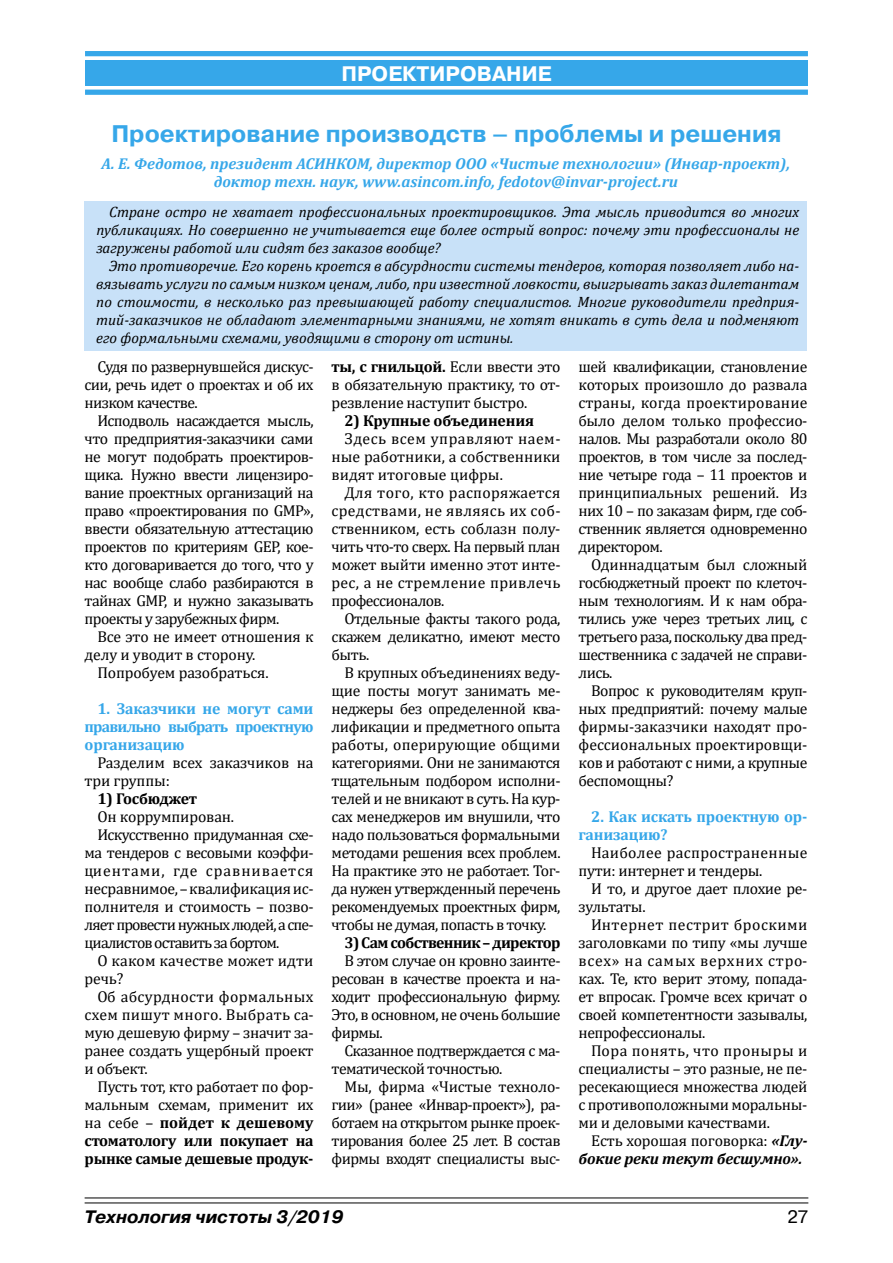
<style>
.page{position:relative;width:893px;height:1263px;background:#fff}
.page>*{position:absolute;margin:0;border:0;box-sizing:border-box;transform-origin:0 0}
.t1{font:700 24px "Pragmatica C";color:#36a7e9}
.t2{font:700 21px "Pragmatica C";color:#fff}
.t3{font:italic 700 18px "Pragmatica C";color:#000}
.t4{font:18px "Pragmatica C";color:#000}
.t5{font:15.75px/18px "Cambria";letter-spacing:-.03em;color:#000;text-align:justify}
.t6{font:italic 700 15.75px/18px "Cambria";color:#36a7e9;text-align:center}
.t7{font:15.75px/18px "Cambria";letter-spacing:-.01em;color:#000}
.t8{font:15.75px/18px "Cambria";letter-spacing:.02em;color:#000}
.t9{font:700 15.75px/18px "Cambria";letter-spacing:-.01em;color:#36a7e9;text-align:justify}
.t10{font:700 15.75px "Cambria";letter-spacing:-.02em;color:#000}
.t11{font:15.75px "Cambria";letter-spacing:-.06em;color:#000}
.t12{font:italic 700 15.75px/18px "Cambria";letter-spacing:-.01em;color:#000}
.t13{font:700 15.75px "Cambria";letter-spacing:-.04em;color:#000}
.t14{font:15.75px "Cambria";letter-spacing:.06em;color:#000}
.t15{font:15.75px "Cambria";letter-spacing:.01em;color:#000}
.t16{font:700 15.75px "Cambria";color:#000}
.t17{font:italic 15px/18px "Cambria";color:#000;text-align:justify}
.s1{font-weight:400}
.s2{font-weight:700}
.s3{font-weight:400;font-style:normal}
</style>
<div class="page">
<hr style="left:85px;top:1197px;width:723px;height:1px;background:#000">
<hr style="left:85px;top:1202px;width:723px;height:1px;background:#000">
<div style="left:85px;top:51px;width:723px;height:5px;background:#36a7e9"></div>
<div style="left:85px;top:90px;width:723px;height:5px;background:#36a7e9"></div>
<div style="left:85px;top:60px;width:723px;height:26px;background:#36a7e9"></div>
<div style="left:84px;top:201px;width:723px;height:150px;background:#c8e1f8"></div>
<h2 class="t2" style="left:341px;top:62px;width:212px">ПРОЕКТИРОВАНИЕ</h2>
<h1 class="t1" style="left:111px;top:120px;width:672px">Проектирование производств – проблемы и решения</h1>
<p class="t6" style="left:102px;top:154px;width:690px">А. Е. Федотов, президент АСИНКОМ, директор ООО «Чистые технологии» (Инвар-проект), доктор техн. наук, www.asincom.info, fedotov@invar-project.ru</p>
<p class="t17" style="left:96px;top:202px;width:704px;text-indent:13px">Стране остро не хватает профессиональных проектировщиков. Эта мысль приводится во многих публикациях. Но совершенно не учитывается еще более острый вопрос: почему эти профессионалы не загружены работой или сидят без заказов вообще?</p>
<p class="t17" style="left:96px;top:256px;width:704px;text-indent:13px">Это противоречие. Его корень кроется в абсурдности системы тендеров, которая позволяет либо на&shy;вязывать услуги по самым низком ценам, либо, при известной ловкости, выигрывать заказ дилетантам по стоимости, в несколько раз превышающей работу специалистов. Многие руководители предприя&shy;тий-заказчиков не обладают элементарными знаниями, не хотят вникать в суть дела и подменяют его формальными схемами, уводящими в сторону от истины.</p>
<p class="t5" style="left:85px;top:357px;width:230px;text-indent:13px">Судя по развернувшейся дискус&shy;сии, речь идет о проектах и об их низком качестве.</p>
<p class="t5" style="left:85px;top:411px;width:230px;text-indent:13px">Исподволь насаждается мысль, что предприятия-заказчики сами не могут подобрать проектиров&shy;щика. Нужно ввести лицензиро&shy;вание проектных организаций на право «проектирования по GMP», ввести обязательную аттестацию проектов по критериям GEP, кое&shy;кто договаривается до того, что у нас вообще слабо разбираются в тайнах GMP, и нужно заказывать проекты у зарубежных фирм.</p>
<p class="t7" style="left:97px;top:627px;width:218px">Все это не имеет отношения к</p>
<p class="t7" style="left:85px;top:645px;width:172px">делу и уводит в сторону.</p>
<p class="t7" style="left:97px;top:663px;width:173px">Попробуем разобраться.</p>
<p class="t9" style="left:85px;top:699px;width:230px;text-indent:13px">1. Заказчики не могут сами правильно выбрать проектную организацию</p>
<p class="t7" style="left:85px;top:753px;width:230px;text-indent:13px">Разделим всех заказчиков на три группы:</p>
<p class="t10" style="left:97px;top:787px;width:101px">1) Госбюджет</p>
<p class="t7" style="left:97px;top:807px;width:138px">Он коррумпирован.</p>
<p class="t5" style="left:97px;top:825px;width:218px">Искусственно придуманная схе-</p>
<p class="t5" style="left:85px;top:843px;width:230px">ма тендеров с весовыми коэффи-</p>
<p class="t14" style="left:85px;top:861px;width:230px">циентами, где сравнивается</p>
<p class="t5" style="left:85px;top:879px;width:230px">несравнимое, – квалификация ис-</p>
<p class="t5" style="left:85px;top:897px;width:230px">полнителя и стоимость – позво-</p>
<p class="t11" style="left:85px;top:915px;width:230px">ляет провести нужных людей, а спе-</p>
<p class="t11" style="left:85px;top:933px;width:196px">циалистов оставить за бортом.</p>
<p class="t15" style="left:97px;top:951px;width:218px">О каком качестве может идти</p>
<p class="t5" style="left:85px;top:969px;width:40px">речь?</p>
<p class="t8" style="left:97px;top:987px;width:218px">Об абсурдности формальных</p>
<p class="t8" style="left:85px;top:1005px;width:230px">схем пишут много. Выбрать са-</p>
<p class="t5" style="left:85px;top:1023px;width:230px">мую дешевую фирму – значит за-</p>
<p class="t5" style="left:85px;top:1041px;width:230px">ранее создать ущербный проект</p>
<p class="t5" style="left:85px;top:1059px;width:64px">и объект.</p>
<p class="t5" style="left:97px;top:1077px;width:218px">Пусть тот, кто работает по фор-</p>
<p class="t5" style="left:85px;top:1095px;width:230px">мальным схемам, применит их</p>
<p class="t16" style="left:85px;top:1111px;width:230px"><span class="s1">на себе –</span> пойдет к дешевому</p>
<p class="t10" style="left:85px;top:1129px;width:230px">стоматологу или покупает на</p>
<p class="t10" style="left:85px;top:1147px;width:230px">рынке самые дешевые продук-</p>
<p class="t5" style="left:332px;top:357px;width:230px"><span class="s2">ты, с гнильцой.</span> Если ввести это в обязательную практику, то от&shy;резвление наступит быстро.</p>
<p class="t10" style="left:344px;top:409px;width:191px">2) Крупные объединения</p>
<p class="t5" style="left:332px;top:429px;width:230px;text-indent:13px">Здесь всем управляют наем&shy;ные работники, а собственники видят итоговые цифры.</p>
<p class="t5" style="left:332px;top:483px;width:230px;text-indent:13px">Для того, кто распоряжается средствами, не являясь их соб&shy;ственником, есть соблазн полу&shy;чить что-то сверх. На первый план может выйти именно этот инте&shy;рес, а не стремление привлечь профессионалов.</p>
<p class="t5" style="left:332px;top:609px;width:230px;text-indent:13px">Отдельные факты такого рода, скажем деликатно, имеют место быть.</p>
<p class="t5" style="left:332px;top:663px;width:230px;text-indent:13px">В крупных объединениях веду&shy;щие посты могут занимать ме&shy;неджеры без определенной ква&shy;лификации и предметного опыта работы, оперирующие общими категориями. Они не занимаются тщательным подбором исполни&shy;телей и не вникают в суть. На кур&shy;сах менеджеров им внушили, что надо пользоваться формальными методами решения всех проблем.<br>На практике это не работает. Тог&shy;да нужен утвержденный перечень рекомендуемых проектных фирм, чтобы не думая, попасть в точку.</p>
<p class="t13" style="left:344px;top:931px;width:218px">3) Сам собственник – директор</p>
<p class="t5" style="left:332px;top:951px;width:230px;text-indent:13px">В этом случае он кровно заинте&shy;ресован в качестве проекта и на&shy;ходит профессиональную фирму.<br>Это, в основном, не очень большие фирмы.</p>
<p class="t5" style="left:332px;top:1041px;width:230px;text-indent:13px">Сказанное подтверждается с ма&shy;тематической точностью.</p>
<p class="t5" style="left:332px;top:1077px;width:230px;text-indent:13px">Мы, фирма «Чистые техноло&shy;гии» (ранее «Инвар-проект»), ра&shy;ботаем на открытом рынке проек&shy;тирования более 25 лет. В состав фирмы входят специалисты выс-</p>
<p class="t5" style="left:579px;top:357px;width:230px">шей квалификации, становление которых произошло до развала страны, когда проектирование было делом только профессио&shy;налов. Мы разработали около 80 проектов, в том числе за послед&shy;ние четыре года – 11 проектов и принципиальных решений. Из них 10 – по заказам фирм, где соб&shy;ственник является одновременно директором.</p>
<p class="t5" style="left:579px;top:555px;width:230px;text-indent:13px">Одиннадцатым был сложный госбюджетный проект по клеточ&shy;ным технологиям. И к нам обра&shy;тились уже через третьих лиц, с третьего раза, поскольку два пред&shy;шественника с задачей не справи&shy;лись.</p>
<p class="t5" style="left:579px;top:681px;width:230px;text-indent:13px">Вопрос к руководителям круп&shy;ных предприятий: почему малые фирмы-заказчики находят про&shy;фессиональных проектировщи&shy;ков и работают с ними, а крупные беспомощны?</p>
<p class="t9" style="left:579px;top:807px;width:230px;text-indent:13px">2. Как искать проектную ор&shy;ганизацию?</p>
<p class="t8" style="left:579px;top:843px;width:230px;text-indent:13px">Наиболее распространенные пути: интернет и тендеры.</p>
<p class="t5" style="left:579px;top:879px;width:230px;text-indent:13px">И то, и другое дает плохие ре&shy;зультаты.</p>
<p class="t5" style="left:579px;top:915px;width:230px;text-indent:13px">Интернет пестрит броскими заголовками по типу «мы лучше всех» на самых верхних стро&shy;ках. Те, кто верит этому, попада&shy;ет впросак. Громче всех кричат о своей компетентности зазывалы, непрофессионалы.</p>
<p class="t5" style="left:579px;top:1041px;width:230px;text-indent:13px">Пора понять, что проныры и специалисты – это разные, не пе&shy;ресекающиеся множества людей с противоположными моральны&shy;ми и деловыми качествами.</p>
<p class="t12" style="left:579px;top:1131px;width:230px;text-indent:13px"><span class="s3">Есть хорошая поговорка:</span> «Глу&shy;бокие реки текут бесшумно».</p>
<p class="t3" style="left:85px;top:1207px;width:260px">Технология чистоты 3/2019</p>
<p class="t4" style="left:787px;top:1207px;width:22px">27</p>
</div>
